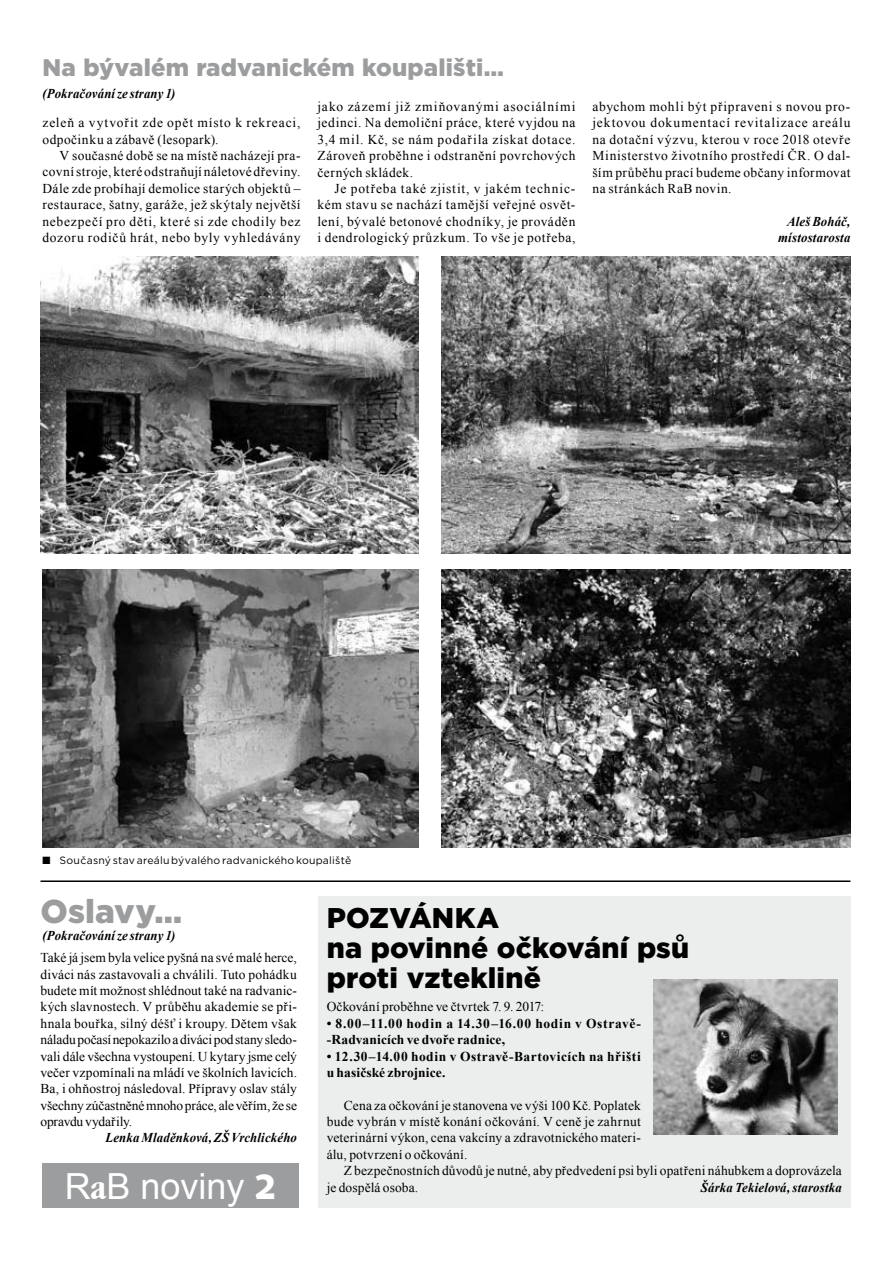
<style>
.page{position:relative;width:893px;height:1263px;background:#fff}
.page>*{position:absolute;margin:0;border:0;box-sizing:border-box;transform-origin:0 0}
.t1{font:36px "Arial";color:#fff}
.t2{font:900 33px "Gotham";color:#9c9d9f}
.t3{font:900 28.5px/30px "Gotham";letter-spacing:.005em;color:#000}
.t4{font:900 24px "Gotham";letter-spacing:.005em;color:#9c9d9f}
.t5{font:13.5px/16.4px "Times New Roman";letter-spacing:.025em;color:#000;text-align:justify}
.t6{font:700 13.5px/16.4px "Times New Roman";letter-spacing:.025em;color:#000}
.t7{font:italic 700 13.5px/16.4px "Times New Roman";letter-spacing:.01em;color:#000;text-align:right;scale:.95 1}
.t8{font:13.5px/16.4px "Times New Roman";letter-spacing:.055em;color:#000}
.t9{font:13.5px "Times New Roman";letter-spacing:.005em;color:#000}
.t10{font:10.5px "Gotham";letter-spacing:.02em;color:#000}
.s1{font-family:"Dixieland Normal"}
.s2{font-family:"Garmd ITC Bk Cn BTCE Bold Condensed"}
.s3{font-family:"Humanst 531 Blk BTCE Black"}
</style>
<div class="page">
<div style="left:43px;top:1163px;width:256px;height:45px;background:#9c9d9f"></div>
<img style="left:442px;top:569px;width:408px;height:279px">
<img style="left:43px;top:569px;width:375px;height:279px">
<img style="left:442px;top:257px;width:408px;height:297px">
<img style="left:41px;top:257px;width:377px;height:297px">
<div style="left:318px;top:897px;width:532px;height:311px;background:#eceded"></div>
<img style="left:654px;top:979px;width:183px;height:156px">
<hr style="left:40px;top:880px;width:810px;height:2px;background:#000">
<h3 class="t4" style="left:43px;top:51px;width:463px">Na bývalém radvanickém koupališti…</h3>
<p class="t7" style="left:43px;top:85px;width:142px">(Pokračování ze strany 1)</p>
<p class="t8" style="left:43px;top:114px;width:259px">zeleň a vytvořit zde opět místo k rekreaci, odpočinku a zábavě (lesopark).</p>
<p class="t5" style="left:43px;top:147px;width:259px;text-indent:17px">V současné době se na místě nacházejí pra&shy;covní stroje, které odstraňují náletové dřeviny.<br>Dále zde probíhají demolice starých objektů – restaurace, šatny, garáže, jež skýtaly největší nebezpečí pro děti, které si zde chodily bez dozoru rodičů hrát, nebo byly vyhledávány</p>
<p class="t5" style="left:317px;top:98px;width:259px">jako zázemí již zmiňovanými asociálními jedinci. Na demoliční práce, které vyjdou na 3,4 mil. Kč, se nám podařila získat dotace.<br>Zároveň proběhne i odstranění povrchových černých skládek.</p>
<p class="t5" style="left:317px;top:180px;width:259px;text-indent:17px">Je potřeba také zjistit, v jakém technic&shy;kém stavu se nachází tamější veřejné osvět&shy;lení, bývalé betonové chodníky, je prováděn i dendrologický průzkum. To vše je potřeba,</p>
<p class="t5" style="left:592px;top:98px;width:259px">abychom mohli být připraveni s novou pro&shy;jektovou dokumentací revitalizace areálu na dotační výzvu, kterou v roce 2018 otevře Ministerstvo životního prostředí ČR. O dal&shy;ším průběhu prací budeme občany informovat na stránkách RaB novin.</p>
<p class="t7" style="left:778px;top:212px;width:78px">Aleš Boháč, místostarosta</p>
<p class="t10" style="left:43px;top:854px;width:310px"><span class="s1">Q</span> Současný stav areálu bývalého radvanického koupaliště</p>
<h2 class="t2" style="left:40px;top:888px;width:143px">Oslavy…</h2>
<p class="t5" style="left:40px;top:949px;width:258px">Také já jsem byla velice pyšná na své malé herce, diváci nás zastavovali a chválili. Tuto pohádku budete mít možnost shlédnout také na radvanic&shy;kých slavnostech. V průběhu akademie se při&shy;hnala bouřka, silný déšť i kroupy. Dětem však náladu počasí nepokazilo adiváci pod stany sledo&shy;vali dále všechna vystoupení. U kytary jsme celý večer vzpomínali na mládí ve školních lavicích.<br>Ba, i ohňostroj následoval. Přípravy oslav stály všechny zúčastněné mnoho práce, ale věřím, že se opravdu vydařily.</p>
<p class="t7" style="left:105px;top:1129px;width:203px">Lenka Mladěnková, ZŠ Vrchlického</p>
<p class="t7" style="left:43px;top:927px;width:142px">(Pokračování ze strany 1)</p>
<h1 class="t1" style="left:65px;top:1163px;width:214px">R<span class="s2">a</span>B noviny <span class="s3">2</span></h1>
<h3 class="t3" style="left:327px;top:903px;width:86px">Pozvánk</h3>
<h3 class="t3" style="left:327px;top:903px;width:364px;text-indent:150px">a<br>na povinné očkování psů proti vzteklině</h3>
<p class="t9" style="left:327px;top:998px;width:219px">Očkování proběhne ve čtvrtek 7. 9. 2017:</p>
<p class="t6" style="left:327px;top:1015px;width:315px">• 8.00–11.00 hodin a 14.30–16.00 hodin v Ostravě-‑Radvanicích ve dvoře radnice,</p>
<p class="t6" style="left:327px;top:1047px;width:316px">• 12.30–14.00 hodin v Ostravě-‑Bartovicích na hřišti u hasičské zbrojnice.</p>
<p class="t5" style="left:327px;top:1097px;width:316px;text-indent:17px">Cena za očkování je stanovena ve výši 100 Kč. Poplatek bude vybrán v místě konání očkování. V ceně je zahrnut veterinární výkon, cena vakcíny a zdravotnického materi&shy;álu, potvrzení o očkování.</p>
<p class="t5" style="left:327px;top:1162px;width:517px;text-indent:17px">Z bezpečnostních důvodů je nutné, aby předvedení psi byli opatřeni náhubkem a doprovázela je dospělá osoba.</p>
<p class="t7" style="left:701px;top:1178px;width:150px">Šárka Tekielová, starostka</p>
</div>
